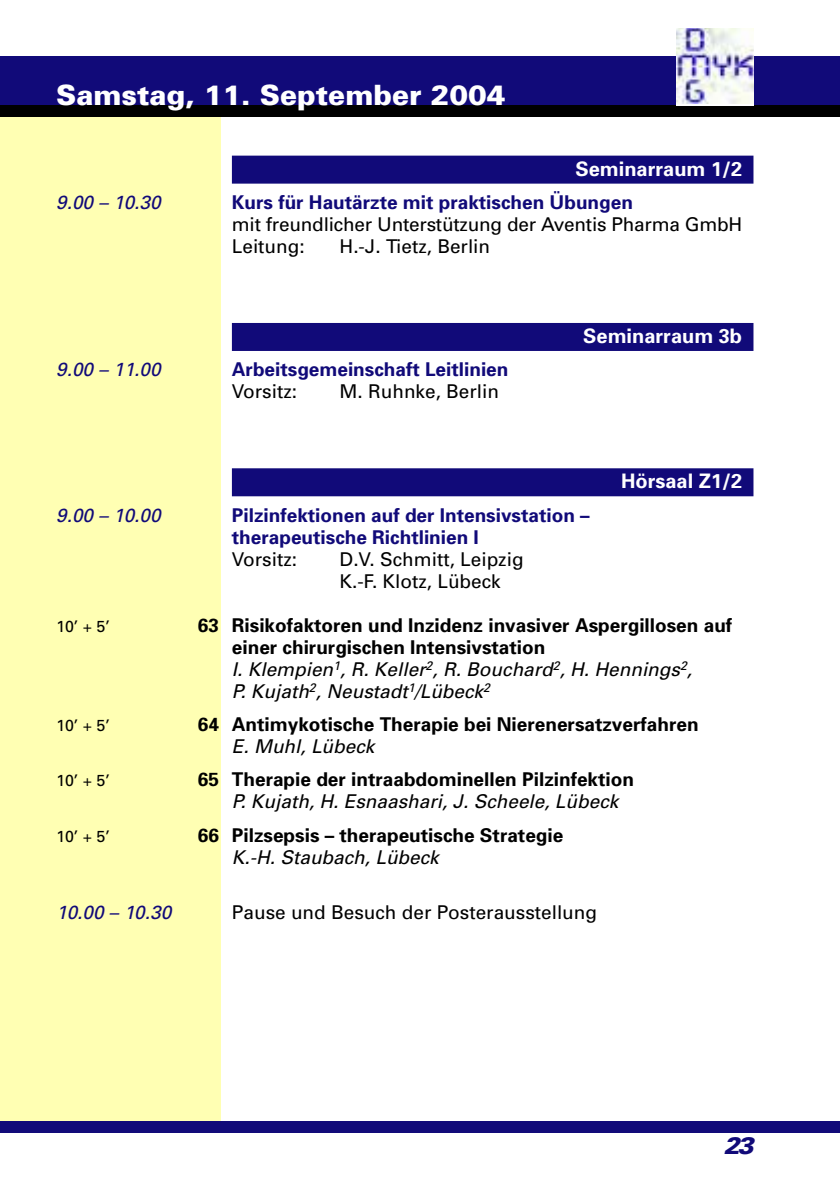
<style>
.page{position:relative;width:840px;height:1190px;background:#fff}
.page>*{position:absolute;margin:0;border:0;box-sizing:border-box;transform-origin:0 0}
.t1{font:900 28px "Univers";color:#fff}
.t2{font:italic 900 24px "Univers";color:#110a79}
.t3{font:700 20px "Univers";color:#fff}
.t4{font:700 19px/22px "Univers";color:#000}
.t5{font:19px/22px "Univers";color:#000}
.t6{font:700 19px/22px "Univers";color:#110a79}
.t7{font:italic 19px "Univers";color:#000}
.t8{font:italic 19px "Univers";color:#110a79}
.t9{font:16px "Univers";color:#000}
.s1{font-weight:400;font-style:italic}
</style>
<div class="page">
<div style="left:0;top:56px;width:221px;height:1075px;background:#ffffb3"></div>
<div style="left:0;top:1122px;width:839px;height:11px;background:#110a79"></div>
<div style="left:0;top:56px;width:839px;height:60px;background:#110a79"></div>
<div style="left:0;top:105px;width:839px;height:11px;background:#000"></div>
<svg style="left:676px;top:29px;width:77px;height:76px"></svg>
<img style="left:677px;top:28px;width:76px;height:75px">
<div style="left:232px;top:156px;width:521px;height:28px;background:#110a79"></div>
<div style="left:232px;top:323px;width:521px;height:28px;background:#110a79"></div>
<div style="left:232px;top:468px;width:521px;height:28px;background:#110a79"></div>
<h1 class="t1" style="left:56px;top:85px;width:451px">Samstag, 11. September 2004</h1>
<p class="t3" style="left:575px;top:161px;width:168px">Seminarraum 1/2</p>
<p class="t8" style="left:56px;top:195px;width:106px">9.00 – 10.30</p>
<p class="t6" style="left:232px;top:193px;width:403px">Kurs für Hautärzte mit praktischen Übungen</p>
<p class="t5" style="left:232px;top:215px;width:512px">mit freundlicher Unterstützung der Aventis Pharma GmbH<br>Leitung:</p>
<p class="t5" style="left:340px;top:237px;width:152px">H.-J. Tietz, Berlin</p>
<p class="t8" style="left:56px;top:363px;width:106px">9.00 – 11.00</p>
<p class="t6" style="left:232px;top:360px;width:278px">Arbeitsgemeinschaft Leitlinien</p>
<p class="t5" style="left:232px;top:382px;width:67px">Vorsitz:</p>
<p class="t5" style="left:340px;top:382px;width:161px">M. Ruhnke, Berlin</p>
<p class="t3" style="left:583px;top:329px;width:160px">Seminarraum 3b</p>
<p class="t3" style="left:621px;top:474px;width:123px">Hörsaal Z1/2</p>
<p class="t8" style="left:56px;top:508px;width:106px">9.00 – 10.00</p>
<p class="t6" style="left:232px;top:506px;width:359px">Pilzinfektionen auf der Intensivstation – therapeutische Richtlinien I</p>
<p class="t5" style="left:232px;top:550px;width:67px">Vorsitz:</p>
<p class="t5" style="left:340px;top:550px;width:185px">D.V. Schmitt, Leipzig<br>K.-F. Klotz, Lübeck</p>
<p class="t9" style="left:56px;top:620px;width:55px">10’ + 5’</p>
<p class="t4" style="left:232px;top:616px;width:502px;text-indent:-34px">63 Risikofaktoren und Inzidenz invasiver Aspergillosen auf einer chirurgischen Intensivstation<br><span class="s1">I. Klempien</span><sup>1</sup><span class="s1">, R. Keller</span><sup>2</sup><span class="s1">, R. Bouchard</span><sup>2</sup><span class="s1">, H. Hennings</span><sup>2</sup><span class="s1">,<br>P. Kujath</span><sup>2</sup><span class="s1">, Neustadt</span><sup>1</sup><span class="s1">/Lübeck</span><sup>2</sup></p>
<p class="t9" style="left:56px;top:719px;width:55px">10’ + 5’</p>
<p class="t4" style="left:198px;top:715px;width:502px">64 Antimykotische Therapie bei Nierenersatzverfahren</p>
<p class="t7" style="left:232px;top:739px;width:144px">E. Muhl, Lübeck</p>
<p class="t9" style="left:56px;top:775px;width:55px">10’ + 5’</p>
<p class="t4" style="left:198px;top:770px;width:438px">65 Therapie der intraabdominellen Pilzinfektion</p>
<p class="t7" style="left:232px;top:795px;width:388px">P. Kujath, H. Esnaashari, J. Scheele, Lübeck</p>
<p class="t9" style="left:56px;top:830px;width:55px">10’ + 5’</p>
<p class="t4" style="left:198px;top:826px;width:367px">66 Pilzsepsis – therapeutische Strategie</p>
<p class="t7" style="left:232px;top:850px;width:208px">K.-H. Staubach, Lübeck</p>
<p class="t8" style="left:56px;top:905px;width:117px">10.00 – 10.30</p>
<p class="t5" style="left:232px;top:903px;width:367px">Pause und Besuch der Posterausstellung</p>
<p class="t2" style="left:724px;top:1137px;width:31px">23</p>
</div>
